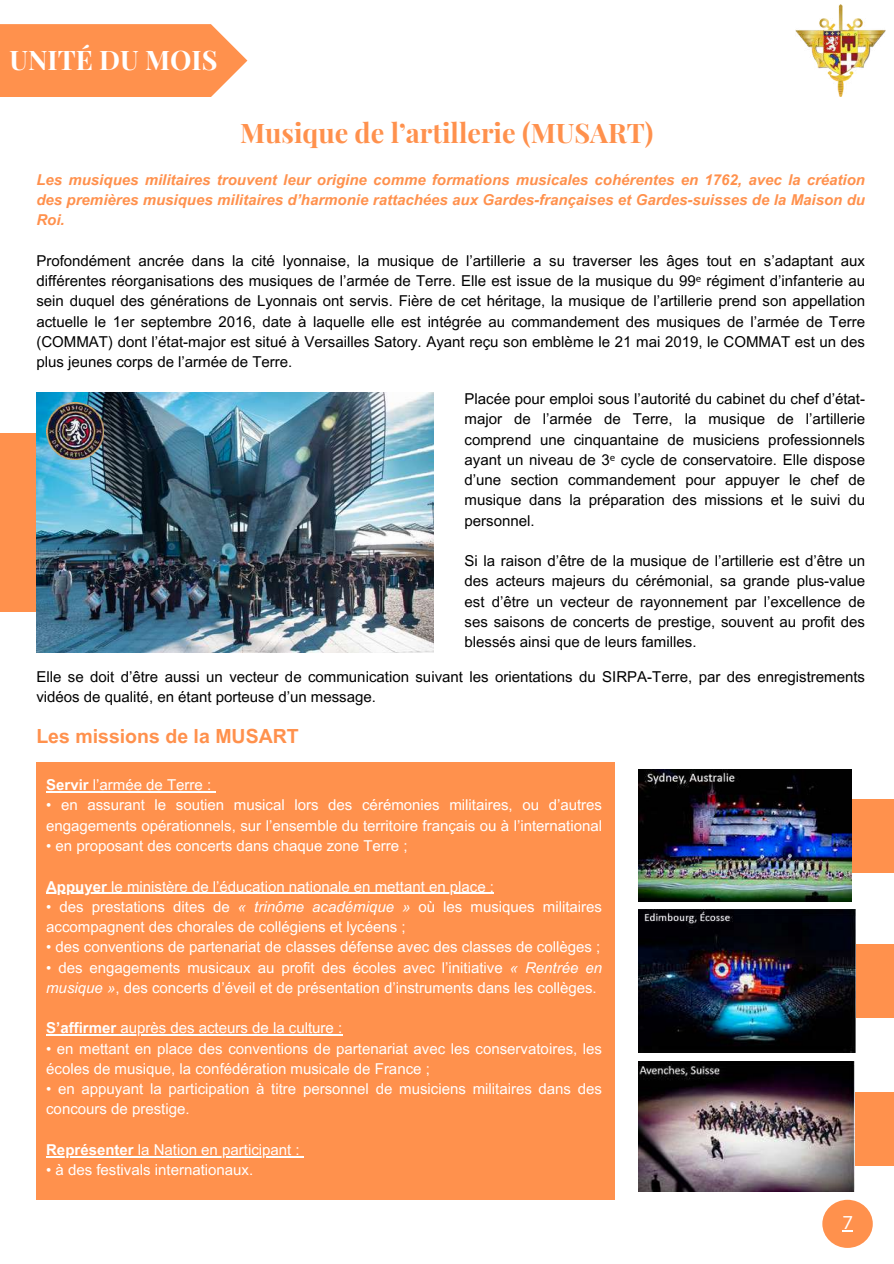
<style>
.page{position:relative;width:894px;height:1264px;background:#fff}
.page>*{position:absolute;margin:0;border:0;box-sizing:border-box;transform-origin:0 0}
.t1{font:700 27px "Playfair Display";color:#ff914d}
.t2{font:700 27px "Playfair Display";color:#fff}
.t3{font:700 19.5px "Arial MT Pro";color:#ff914d}
.t4{font:18px "Lato";color:#fff}
.t5{font:15px/20.2px "Arial MT Pro";color:#000;text-align:justify}
.t6{font:15px/20.2px "Arial MT Pro";color:#fff}
.t7{font:italic 700 15px/20.2px "Arial MT Pro";color:#ff914d;text-align:justify}
.s1{font-family:"Noto Sans"}
.s2{font-weight:700}
.s3{font-style:italic}
</style>
<div class="page">
<img style="left:795px;top:5px;width:90px;height:92px">
<svg style="left:0;top:24px;width:247px;height:73px;background:#ff995a"></svg>
<div style="left:822px;top:1199px;width:50px;height:48px;background:#ff914d;border-radius:50%"></div>
<div style="left:0;top:433px;width:123px;height:178px;background:#ff914d"></div>
<div style="left:732px;top:1092px;width:161px;height:73px;background:#ff914d"></div>
<div style="left:734px;top:944px;width:159px;height:73px;background:#ff914d"></div>
<div style="left:734px;top:799px;width:159px;height:73px;background:#ff914d"></div>
<div style="left:36px;top:762px;width:578px;height:437px;background:#ff914d"></div>
<img style="left:36px;top:392px;width:397px;height:260px">
<img style="left:638px;top:770px;width:213px;height:131px">
<img style="left:46px;top:402px;width:57px;height:57px">
<img style="left:638px;top:909px;width:216px;height:143px">
<img style="left:638px;top:1061px;width:216px;height:130px">
<hr style="left:46px;top:791px;width:47px;height:1px;background:#fff">
<hr style="left:93px;top:791px;width:118px;height:1px;background:#fff">
<hr style="left:46px;top:892px;width:65px;height:1px;background:#fff">
<hr style="left:111px;top:892px;width:383px;height:1px;background:#fff">
<hr style="left:46px;top:1034px;width:70px;height:1px;background:#fff">
<hr style="left:116px;top:1034px;width:226px;height:1px;background:#fff">
<hr style="left:46px;top:1155px;width:88px;height:2px;background:#fff">
<hr style="left:134px;top:1155px;width:165px;height:2px;background:#fff">
<h1 class="t2" style="left:9px;top:41px;width:209px">UNITÉ DU MOIS</h1>
<h1 class="t1" style="left:240px;top:114px;width:415px">Musique de l’artillerie (MUSART)</h1>
<p class="t7" style="left:36px;top:171px;width:830px">Les musiques militaires trouvent leur origine comme formations musicales cohérentes en 1762, avec la création des premières musiques militaires d’harmonie rattachées aux Gardes-françaises et Gardes-suisses de la Maison du Roi.</p>
<p class="t5" style="left:36px;top:252px;width:830px">Profondément ancrée dans la cité lyonnaise, la musique de l’artillerie a su traverser les âges tout en s’adaptant aux différentes réorganisations des musiques de l’armée de Terre. Elle est issue de la musique du 99<span class="s1">ᵉ</span> régiment d’infanterie au sein duquel des générations de Lyonnais ont servis. Fière de cet héritage, la musique de l’artillerie prend son appellation actuelle le 1er septembre 2016, date à laquelle elle est intégrée au commandement des musiques de l’armée de Terre (COMMAT) dont l’état-major est situé à Versailles Satory. Ayant reçu son emblème le 21 mai 2019, le COMMAT est un des plus jeunes corps de l’armée de Terre.</p>
<p class="t5" style="left:464px;top:390px;width:402px">Placée pour emploi sous l’autorité du cabinet du chef d’état&shy;major de l’armée de Terre, la musique de l’artillerie comprend une cinquantaine de musiciens professionnels ayant un niveau de 3<span class="s1">ᵉ</span> cycle de conservatoire. Elle dispose d’une section commandement pour appuyer le chef de musique dans la préparation des missions et le suivi du personnel.</p>
<p class="t5" style="left:464px;top:552px;width:402px">Si la raison d’être de la musique de l’artillerie est d’être un des acteurs majeurs du cérémonial, sa grande plus-value est d’être un vecteur de rayonnement par l’excellence de ses saisons de concerts de prestige, souvent au profit des blessés ainsi que de leurs familles.</p>
<p class="t5" style="left:36px;top:668px;width:830px">Elle se doit d’être aussi un vecteur de communication suivant les orientations du SIRPA-Terre, par des enregistrements vidéos de qualité, en étant porteuse d’un message.</p>
<h2 class="t3" style="left:36px;top:728px;width:264px">Les missions de la MUSART</h2>
<p class="t6" style="left:46px;top:776px;width:167px"><span class="s2">Servir</span> l’armée de Terre :</p>
<p class="t6" style="left:46px;top:797px;width:557px">• en assurant le soutien musical lors des cérémonies militaires, ou d’autres engagements opérationnels, sur l’ensemble du territoire français ou à l’international</p>
<p class="t6" style="left:46px;top:837px;width:363px">• en proposant des concerts dans chaque zone Terre ;</p>
<p class="t6" style="left:46px;top:878px;width:449px"><span class="s2">Appuyer</span> le ministère de l’éducation nationale en mettant en place :</p>
<p class="t6" style="left:46px;top:898px;width:557px">• des prestations dites de <span class="s3">« trinôme académique »</span> où les musiques militaires accompagnent des chorales de collégiens et lycéens ;</p>
<p class="t6" style="left:46px;top:938px;width:555px">• des conventions de partenariat de classes défense avec des classes de collèges ;</p>
<p class="t6" style="left:46px;top:959px;width:557px">• des engagements musicaux au profit des écoles avec l’initiative <span class="s3">« Rentrée en musique »</span>, des concerts d’éveil et de présentation d’instruments dans les collèges.</p>
<p class="t6" style="left:46px;top:1019px;width:297px"><span class="s2">S’affirmer</span> auprès des acteurs de la culture :</p>
<p class="t6" style="left:46px;top:1040px;width:557px">• en mettant en place des conventions de partenariat avec les conservatoires, les écoles de musique, la confédération musicale de France ;</p>
<p class="t6" style="left:46px;top:1080px;width:557px">• en appuyant la participation à titre personnel de musiciens militaires dans des concours de prestige.</p>
<p class="t6" style="left:46px;top:1141px;width:255px"><span class="s2">Représenter</span> la Nation en participant :</p>
<p class="t6" style="left:46px;top:1161px;width:208px">• à des festivals internationaux.</p>
<p class="t4" style="left:842px;top:1211px;width:12px">7</p>
</div>
